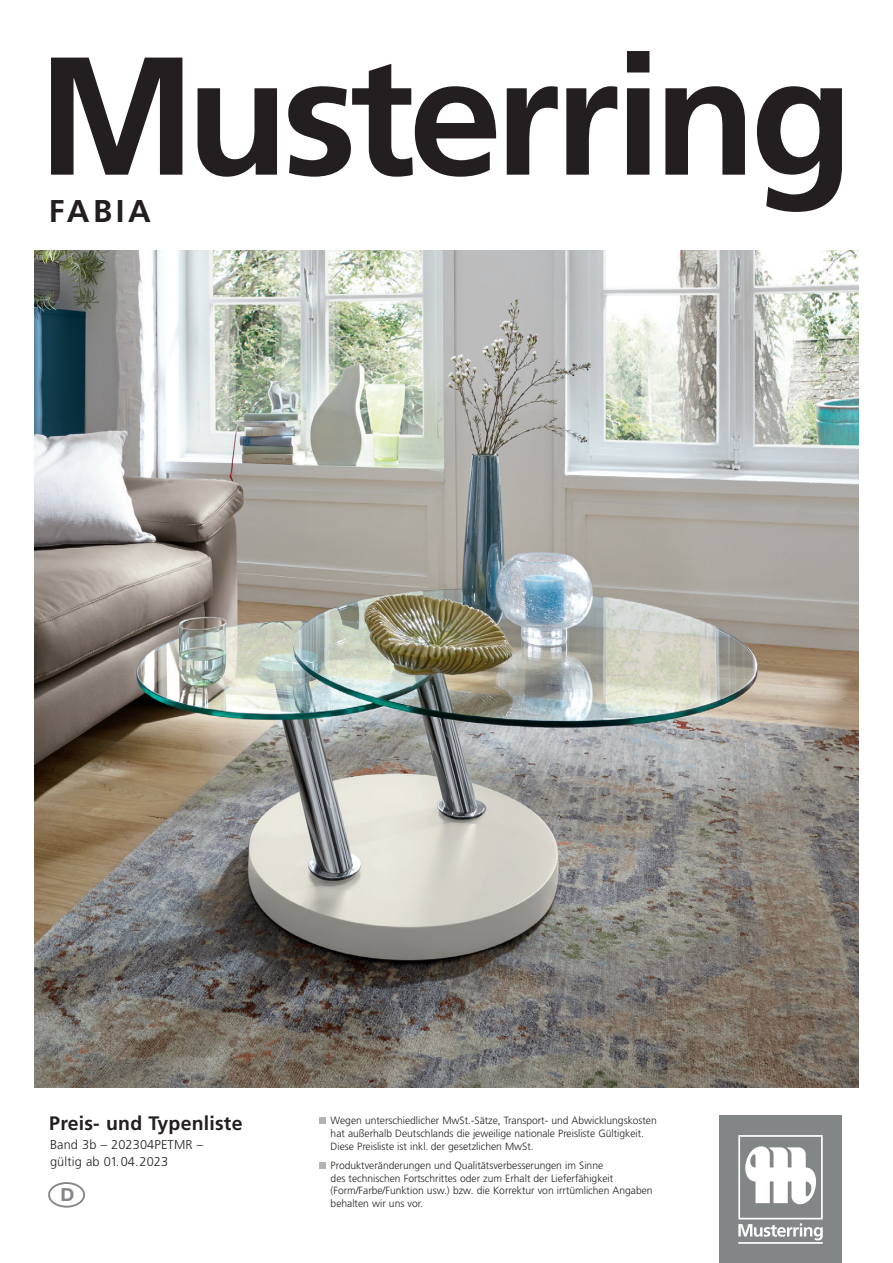
<style>
.page{position:relative;width:893px;height:1263px;background:#fff}
.page>*{position:absolute;margin:0;border:0;box-sizing:border-box;transform-origin:0 0}
.FruRo_6_77p{font:700 31.5px "Frutiger LT Std";letter-spacing:.11em;color:#231f20}
.FruBo_14p{font:700 19.5px "Frutiger LT Std";letter-spacing:.01em;color:#231f20}
.FruBo_14p-2{font:700 18px "Helvetica Neue LT Std";color:#848689;scale:1.04 1}
.FruBo_9p_Mitte{font:300 12.75px/17px "Frutiger LT Std";letter-spacing:.01em;color:#231f20}
.FruRo_6_77p-2{font:300 10.5px/12.8px "Frutiger LT Std";color:#231f20}
</style>
<div class="page">
<img style="left:34px;top:251px;width:825px;height:836px">
<svg style="left:51px;top:58px;width:131px;height:117px"></svg>
<svg style="left:198px;top:88px;width:79px;height:89px"></svg>
<svg style="left:288px;top:64px;width:208px;height:113px"></svg>
<svg style="left:507px;top:86px;width:51px;height:89px"></svg>
<svg style="left:566px;top:86px;width:51px;height:89px"></svg>
<svg style="left:627px;top:51px;width:22px;height:124px"></svg>
<svg style="left:665px;top:86px;width:80px;height:89px"></svg>
<svg style="left:757px;top:86px;width:85px;height:126px"></svg>
<div style="left:719px;top:1116px;width:123px;height:147px;background:#828687"></div>
<hr style="left:738px;top:1242px;width:85px;height:2px;background:#fff">
<svg style="left:738px;top:1135px;width:85px;height:105px"></svg>
<div style="left:319px;top:1117px;width:6px;height:7px;background:#b2b3b7"></div>
<svg style="left:319px;top:1162px;width:6px;height:6px"></svg>
<div style="left:48px;top:1182px;width:37px;height:25px;border:2px solid #848689;border-radius:50%"></div>
<p class="FruRo_6_77p" style="left:49px;top:193px;width:104px">FABIA</p>
<p class="FruBo_14p" style="left:49px;top:1111px;width:195px">Preis- und Typenliste</p>
<p class="FruRo_6_77p-2" style="left:331px;top:1114px;width:328px">Wegen unterschiedlicher MwSt.-Sätze, Transport- und Abwicklungskosten hat außerhalb Deutschlands die jeweilige nationale Preisliste Gültigkeit.<br>Diese Preisliste ist inkl. der gesetzlichen MwSt.</p>
<p class="FruRo_6_77p-2" style="left:331px;top:1159px;width:324px">Produktveränderungen und Qualitätsverbesserungen im Sinne<br>des technischen Fortschrittes oder zum Erhalt der Lieferfähigkeit (Form/Farbe/Funktion usw.) bzw. die Korrektur von irrtümlichen Angaben behalten wir uns vor.</p>
<p class="FruBo_9p_Mitte" style="left:50px;top:1136px;width:155px">Band 3b – 202304PETMR – gültig ab 01.04.2023</p>
<p class="FruBo_14p-2" style="left:61px;top:1184px;width:15px">D</p>
</div>
